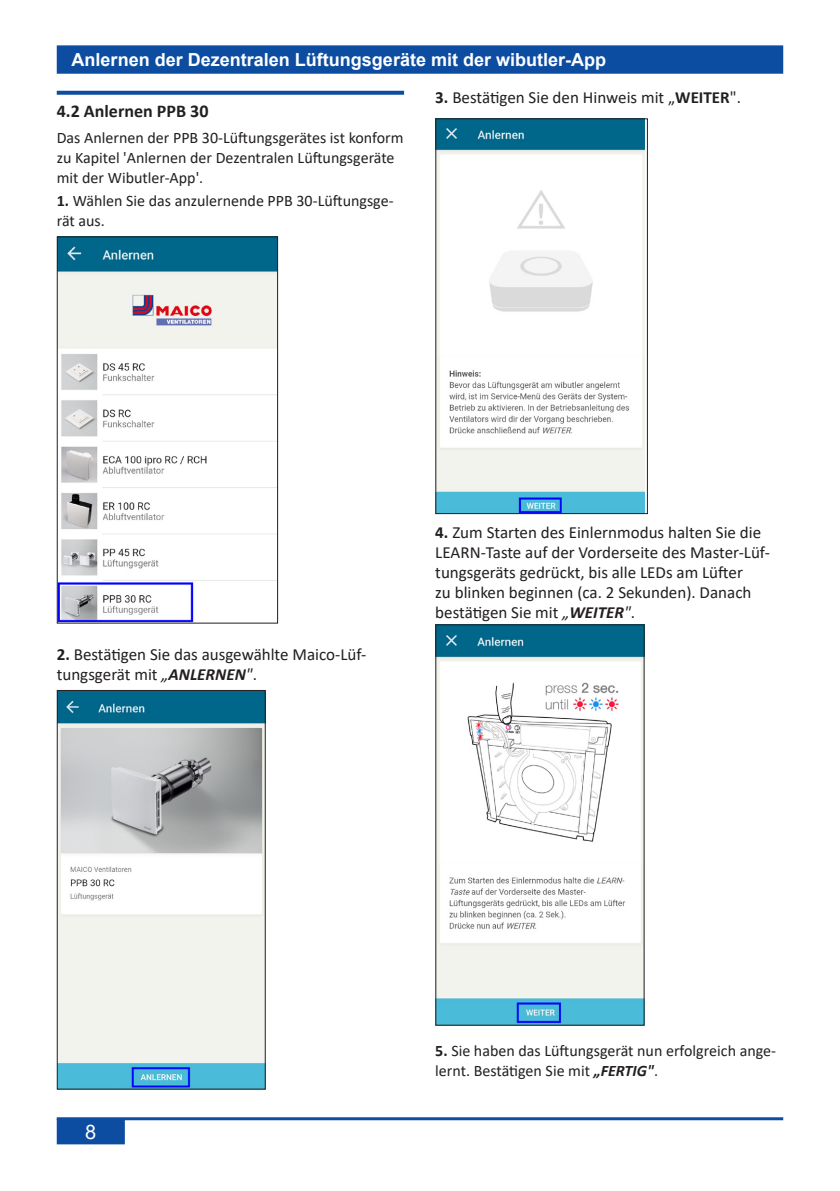
<style>
.page{position:relative;width:840px;height:1191px;background:#fff}
.page>*{position:absolute;margin:0;border:0;box-sizing:border-box;transform-origin:0 0}
.t1{font:20px "Arial";color:#fff}
.t2{font:700 18px "Arial";color:#fff}
.Überschrift_02{font:700 18px "Calibri";color:#231f20}
.Grundtext{font:17px/20px "Calibri";color:#231f20}
.Grundtext-2{font:16px/20px "Calibri";color:#231f20}
.s1{font-weight:700}
.s2{font-style:italic}
.s3{font-weight:700;font-style:italic}
</style>
<div class="page">
<div style="left:58px;top:1119px;width:66px;height:24px;background:#0d4da1"></div>
<div style="left:57px;top:1118px;width:68px;height:26px;border:2px solid #0d4da1"></div>
<hr style="left:57px;top:1117px;width:725px;height:3px;background:#0d4da1">
<div style="left:58px;top:46px;width:723px;height:27px;background:#0d4da1"></div>
<div style="left:57px;top:45px;width:725px;height:29px;border:2px solid #0d4da1"></div>
<svg style="left:57px;top:91px;width:347px;height:4px"></svg>
<img style="left:59px;top:238px;width:217px;height:383px">
<div style="left:57px;top:236px;width:221px;height:387px;border:1px solid #231f20"></div>
<img style="left:59px;top:692px;width:204px;height:395px">
<div style="left:57px;top:690px;width:208px;height:399px;border:1px solid #231f20"></div>
<img style="left:437px;top:120px;width:207px;height:392px">
<div style="left:435px;top:118px;width:212px;height:396px;border:1px solid #231f20"></div>
<img style="left:437px;top:626px;width:205px;height:397px">
<p class="t2" style="left:72px;top:47px;width:536px">Anlernen der Dezentralen Lüftungsgeräte mit der wibutler-App</p>
<p class="Überschrift_02" style="left:57px;top:99px;width:153px">4.2 Anlernen PPB 30</p>
<p class="Grundtext-2" style="left:57px;top:127px;width:348px">Das Anlernen der PPB 30-Lüftungsgerätes ist konform zu Kapitel 'Anlernen der Dezentralen Lüftungsgeräte mit der Wibutler-App'.</p>
<p class="Grundtext-2" style="left:57px;top:190px;width:338px"><span class="s1">1.</span> Wählen Sie das anzulernende PPB 30-Lüftungsge&shy;rät aus.</p>
<p class="Grundtext" style="left:435px;top:87px;width:307px"><span class="s1">3.</span> Bestätigen Sie den Hinweis mit „<span class="s1">WEITER</span>".</p>
<p class="Grundtext" style="left:57px;top:643px;width:311px"><span class="s1">2.</span> Bestätigen Sie das ausgewählte Maico-Lüf&shy;tungsgerät mit <span class="s2">„</span><span class="s3">ANLERNEN</span><span class="s2">"</span>.</p>
<p class="Grundtext" style="left:435px;top:521px;width:336px"><span class="s1">4.</span> Zum Starten des Einlernmodus halten Sie die LEARN-Taste auf der Vorderseite des Master-Lüf&shy;tungsgeräts gedrückt, bis alle LEDs am Lüfter<br>zu blinken beginnen (ca. 2 Sekunden). Danach bestätigen Sie mit <span class="s2">„</span><span class="s3">WEITER</span><span class="s2">"</span>.</p>
<p class="t1" style="left:85px;top:1118px;width:13px">8</p>
<p class="Grundtext-2" style="left:435px;top:1040px;width:342px"><span class="s1">5.</span> Sie haben das Lüftungsgerät nun erfolgreich ange&shy;lernt. Bestätigen Sie mit <span class="s3">„FERTIG"</span>.</p>
</div>
